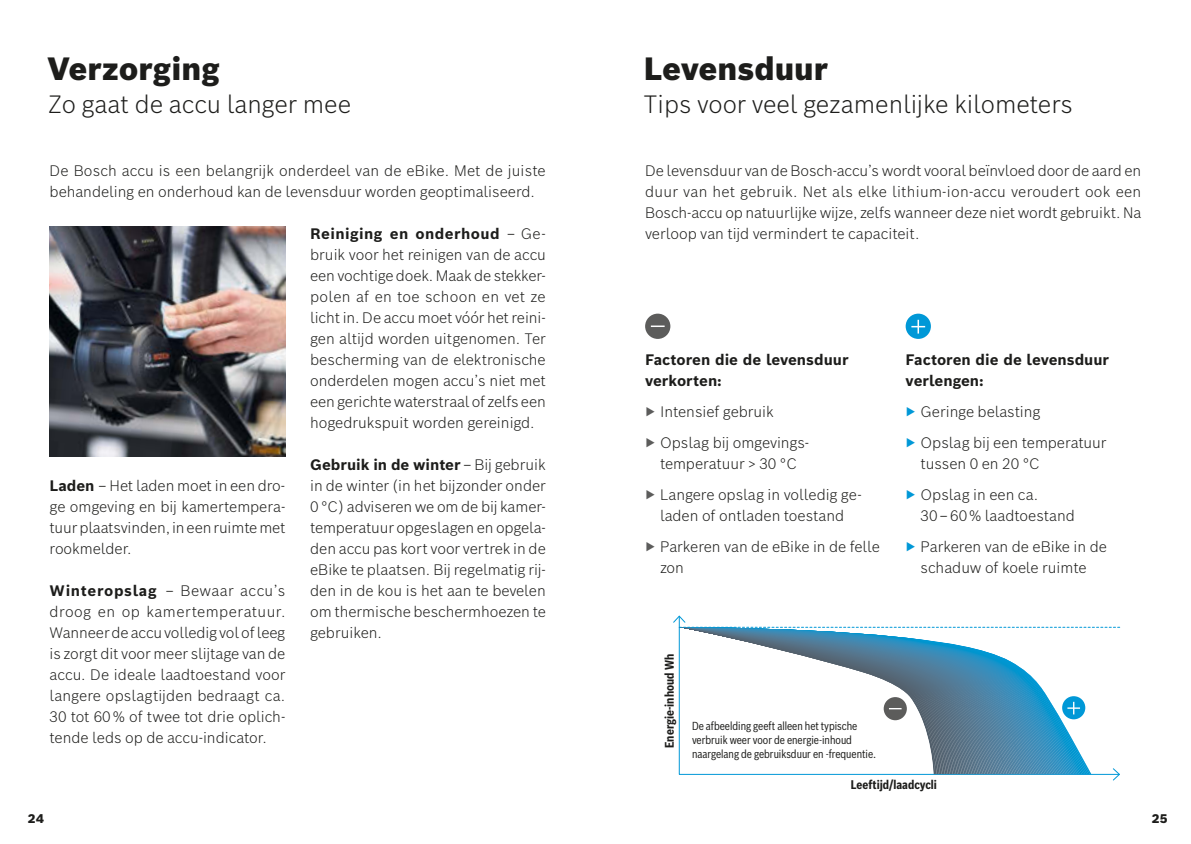
<style>
.page{position:relative;width:1191px;height:844px;background:#fff}
.page>*{position:absolute;margin:0;border:0;box-sizing:border-box;transform-origin:0 0}
.t1{font:900 31.5px "Bosch Sans";color:#1d1d1b}
.t2{font:300 24.5px "Bosch Sans";color:#1d1d1b}
.t3{font:300 14.88px/21px "Bosch Sans";color:#1d1d1b}
.t4{font:700 14.88px/21px "Bosch Sans";color:#1d1d1b}
.t5{font:700 12.25px "Bosch Sans Cond";color:#1d1d1b}
.t6{font:900 12.25px "Bosch Sans";color:#1d1d1b}
.t7{font:11.38px/13.7px "Bosch Sans Cond";color:#1d1d1b}
.s1{font-weight:700}
.s2{color:#5c5c5b}
.s3{color:#0098d7}
</style>
<div class="page">
<img style="left:50px;top:226px;width:235px;height:230px">
<svg style="left:673px;top:615px;width:447px;height:166px"></svg>
<div style="left:645px;top:313px;width:25px;height:26px;background:#5c5c5b;border-radius:50%"></div>
<svg style="left:651px;top:325px;width:13px;height:2px"></svg>
<svg style="left:905px;top:313px;width:26px;height:26px"></svg>
<svg style="left:911px;top:320px;width:14px;height:13px"></svg>
<h1 class="t1" style="left:48px;top:47px;width:174px">Verzorging</h1>
<h2 class="t2" style="left:48px;top:87px;width:305px">Zo gaat de accu langer mee</h2>
<p class="t3" style="left:50px;top:159px;width:497px">De Bosch accu is een belangrijk onderdeel van de eBike. Met de juiste behandeling en onderhoud kan de levensduur worden geoptimaliseerd.</p>
<p class="t3" style="left:50px;top:474px;width:237px;text-align:justify"><span class="s1">Laden</span> – Het laden moet in een dro&shy;ge omgeving en bij kamertempera&shy;tuur plaatsvinden, in een ruimte met rookmelder.</p>
<p class="t3" style="left:50px;top:579px;width:237px;text-align:justify"><span class="s1">Winteropslag</span> – Bewaar accu’s droog en op kamertemperatuur.<br>Wanneer de accu volledig vol of leeg is zorgt dit voor meer slijtage van de accu. De ideale laadtoestand voor langere opslagtijden bedraagt ca.<br>30 tot 60 % of twee tot drie oplich&shy;tende leds op de accu-indicator.</p>
<p class="t3" style="left:310px;top:222px;width:237px;text-align:justify"><span class="s1">Reiniging en onderhoud</span> – Ge&shy;bruik voor het reinigen van de accu een vochtige doek. Maak de stekker&shy;polen af en toe schoon en vet ze licht in. De accu moet vóór het reini&shy;gen altijd worden uitgenomen. Ter bescherming van de elektronische onderdelen mogen accu’s niet met een gerichte waterstraal of zelfs een hogedrukspuit worden gereinigd.</p>
<p class="t3" style="left:310px;top:453px;width:237px;text-align:justify"><span class="s1">Gebruik in de winter</span> – Bij gebruik in de winter (in het bijzonder onder 0 °C) adviseren we om de bij kamer&shy;temperatuur opgeslagen en opgela&shy;den accu pas kort voor vertrek in de eBike te plaatsen. Bij regelmatig rij&shy;den in de kou is het aan te bevelen om thermische beschermhoezen te gebruiken.</p>
<h1 class="t1" style="left:643px;top:47px;width:186px">Levensduur</h1>
<h2 class="t2" style="left:643px;top:87px;width:431px">Tips voor veel gezamenlijke kilometers</h2>
<p class="t3" style="left:645px;top:159px;width:498px;text-align:justify">De levensduur van de Bosch-accu’s wordt vooral beïnvloed door de aard en duur van het gebruik. Net als elke lithium-ion-accu veroudert ook een Bosch-accu op natuurlijke wijze, zelfs wanneer deze niet wordt gebruikt. Na verloop van tijd vermindert te capaciteit.</p>
<p class="t4" style="left:645px;top:348px;width:205px">Factoren die de levensduur verkorten:</p>
<p class="t3" style="left:645px;top:395px;width:164px;line-height:31px"><span class="s2">▶</span> Intensief gebruik<br><span class="s2">▶</span> Opslag bij omgevings-</p>
<p class="t3" style="left:645px;top:447px;width:217px;line-height:31px;text-indent:15px">temperatuur &gt; 30 °C<br><span class="s2">▶</span> Langere opslag in volledig ge-</p>
<p class="t3" style="left:645px;top:499px;width:236px;line-height:31px;text-indent:15px">laden of ontladen toestand<br><span class="s2">▶</span> Parkeren van de eBike in de felle</p>
<p class="t3" style="left:660px;top:556px;width:26px">zon</p>
<p class="t4" style="left:905px;top:348px;width:205px">Factoren die de levensduur verlengen:</p>
<p class="t3" style="left:905px;top:395px;width:202px;line-height:31px"><span class="s3">▶</span> Geringe belasting<br><span class="s3">▶</span> Opslag bij een temperatuur</p>
<p class="t3" style="left:905px;top:447px;width:136px;line-height:31px;text-align:right">tussen 0 en 20 °C<br><span class="s3">▶</span> Opslag in een ca.</p>
<p class="t3" style="left:905px;top:499px;width:203px;line-height:31px;text-indent:15px">30 – 60 % laadtoestand<br><span class="s3">▶</span> Parkeren van de eBike in de</p>
<p class="t3" style="left:920px;top:556px;width:168px">schaduw of koele ruimte</p>
<p class="t5" style="left:660px;top:747px;width:95px;rotate:-90deg">Energie-inhoud Wh</p>
<p class="t7" style="left:692px;top:718px;width:186px">De afbeelding geeft alleen het typische verbruik weer voor de energie-inhoud naargelang de gebruiksduur en -frequentie.</p>
<p class="t5" style="left:851px;top:775px;width:87px">Leeftijd/laadcycli</p>
<p class="t6" style="left:28px;top:810px;width:17px">24</p>
<p class="t6" style="left:1151px;top:810px;width:17px">25</p>
</div>
